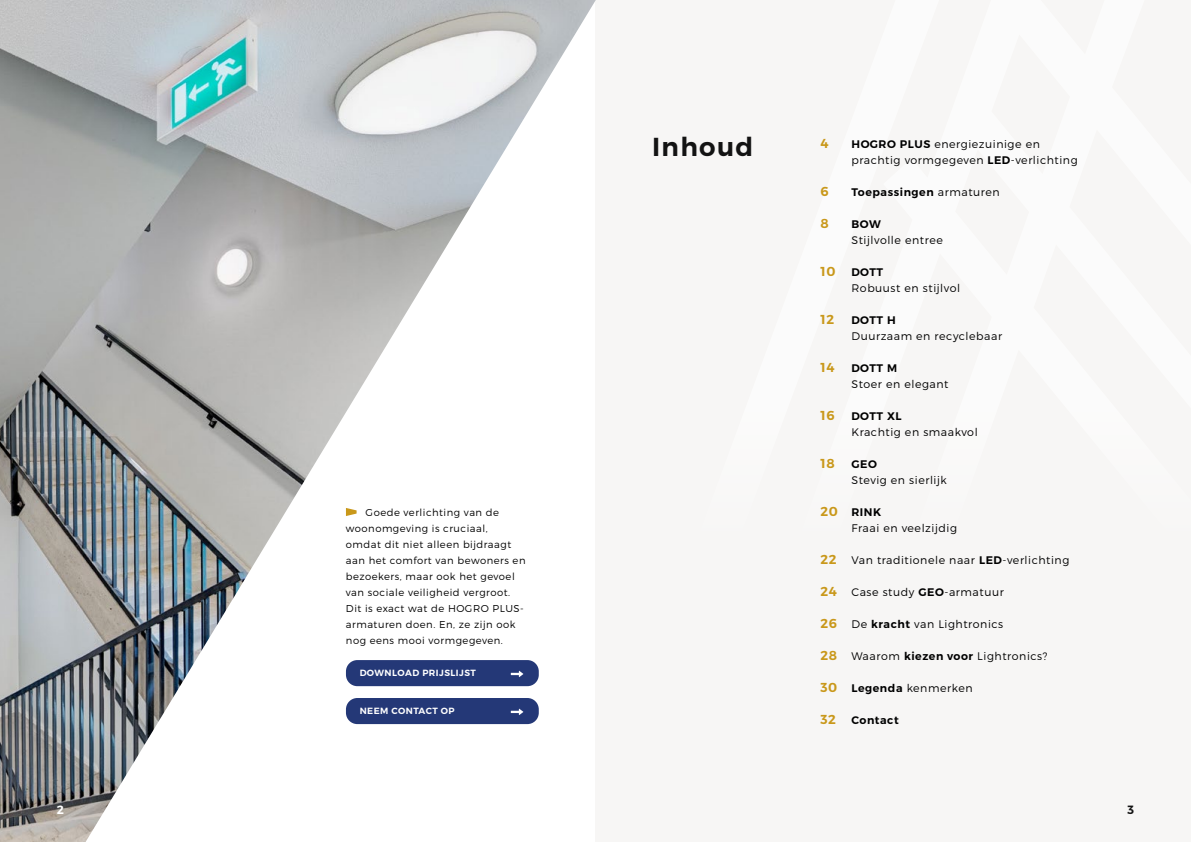
<style>
.page{position:relative;width:1191px;height:842px;background:#fff}
.page>*{position:absolute;margin:0;border:0;box-sizing:border-box;transform-origin:0 0}
.t1{font:26px "Trueno S Bd";letter-spacing:.05em;color:#131313}
.t2{font:13px "Trueno S Bd";letter-spacing:.05em;color:#c9981a}
.t3{font:12px "Trueno S Bd";color:#fff}
.t4{font:12px "Trueno S Bd";color:#131313}
.t5{font:11px/16px "Trueno Lt";letter-spacing:.05em;color:#000}
.t6{font:11px "Trueno S Bd";letter-spacing:.05em;color:#000}
.t7{font:10px/16px "Trueno Lt";letter-spacing:.05em;color:#000}
.t8{font:9px "Trueno S Bd";letter-spacing:.05em;color:#fff}
.s1{font-family:"Trueno S Bd"}
.s2{font-family:"Trueno Lt"}
.s3{font-size:13px;color:#c9981a}
.s4{font-family:"Trueno S Bd";font-size:13px;color:#c9981a}
</style>
<div class="page">
<div style="left:595px;top:0;width:596px;height:842px;background:#f7f6f5"></div>
<img style="left:0;top:0;width:596px;height:842px">
<svg style="left:346px;top:508px;width:10px;height:8px"></svg>
<div style="left:346px;top:660px;width:193px;height:26px;background:#243877;border-radius:11px"></div>
<svg style="left:511px;top:671px;width:12px;height:6px"></svg>
<div style="left:346px;top:698px;width:193px;height:26px;background:#243877;border-radius:11px"></div>
<svg style="left:511px;top:709px;width:12px;height:6px"></svg>
<p class="t7" style="left:346px;top:504px;width:181px;text-indent:20px">Goede verlichting van de woonomgeving is cruciaal,<br>omdat dit niet alleen bijdraagt aan het comfort van bewoners en bezoekers, maar ook het gevoel van sociale veiligheid vergroot.<br>Dit is exact wat de HOGRO PLUS&shy;armaturen doen. En, ze zijn ook nog eens mooi vormgegeven.</p>
<p class="t8" style="left:360px;top:667px;width:118px">DOWNLOAD PRIJSLIJST</p>
<p class="t8" style="left:360px;top:705px;width:96px">NEEM CONTACT OP</p>
<h1 class="t1" style="left:652px;top:130px;width:103px">Inhoud</h1>
<p class="t2" style="left:820px;top:135px;width:10px">4</p>
<p class="t5" style="left:851px;top:136px;width:228px"><span class="s1">HOGRO PLUS</span> energiezuinige en prachtig vormgegeven <span class="s1">LED</span>-verlichting</p>
<p class="t2" style="left:820px;top:183px;width:10px">6</p>
<p class="t6" style="left:851px;top:185px;width:150px">Toepassingen <span class="s2">armaturen</span></p>
<p class="t2" style="left:820px;top:215px;width:10px">8</p>
<p class="t6" style="left:851px;top:217px;width:31px">BOW</p>
<p class="t5" style="left:851px;top:232px;width:93px">Stijlvolle entree</p>
<p class="t6" style="left:820px;top:265px;width:64px"><span class="s3">10</span> DOTT</p>
<p class="t5" style="left:851px;top:280px;width:110px">Robuust en stijlvol</p>
<p class="t2" style="left:820px;top:311px;width:15px">12</p>
<p class="t6" style="left:851px;top:313px;width:46px">DOTT H</p>
<p class="t5" style="left:851px;top:328px;width:152px">Duurzaam en recyclebaar</p>
<p class="t2" style="left:820px;top:359px;width:15px">14</p>
<p class="t6" style="left:851px;top:361px;width:47px">DOTT M</p>
<p class="t5" style="left:851px;top:376px;width:99px">Stoer en elegant</p>
<p class="t2" style="left:820px;top:407px;width:16px">16</p>
<p class="t6" style="left:851px;top:409px;width:52px">DOTT XL</p>
<p class="t5" style="left:851px;top:424px;width:128px">Krachtig en smaakvol</p>
<p class="t2" style="left:820px;top:455px;width:16px">18</p>
<p class="t6" style="left:851px;top:457px;width:27px">GEO</p>
<p class="t5" style="left:851px;top:472px;width:97px">Stevig en sierlijk</p>
<p class="t6" style="left:820px;top:505px;width:62px"><span class="s3">20</span> RINK</p>
<p class="t5" style="left:851px;top:520px;width:107px">Fraai en veelzijdig</p>
<p class="t5" style="left:820px;top:552px;width:250px"><span class="s4">22</span> Van traditionele naar <span class="s1">LED</span>-verlichting</p>
<p class="t5" style="left:820px;top:584px;width:185px"><span class="s4">24</span> Case study <span class="s1">GEO</span>-armatuur</p>
<p class="t5" style="left:820px;top:616px;width:184px"><span class="s4">26</span> De <span class="s1">kracht</span> van Lightronics</p>
<p class="t5" style="left:820px;top:648px;width:228px"><span class="s4">28</span> Waarom <span class="s1">kiezen voor</span> Lightronics?</p>
<p class="t5" style="left:820px;top:680px;width:154px"><span class="s4">30</span> <span class="s1">Legenda</span> kenmerken</p>
<p class="t6" style="left:820px;top:713px;width:80px"><span class="s3">32</span> Contact</p>
<p class="t3" style="left:57px;top:802px;width:9px">2</p>
<p class="t4" style="left:1127px;top:802px;width:8px">3</p>
</div>
